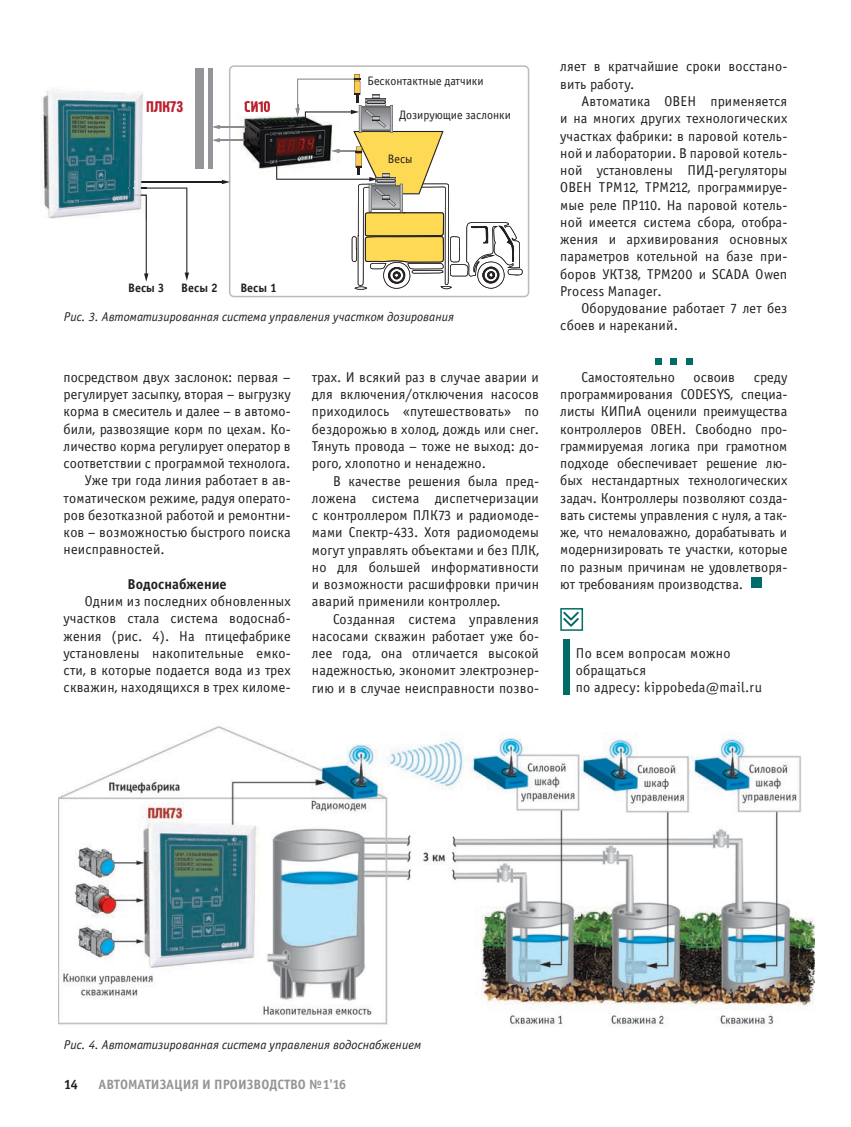
<style>
.page{position:relative;width:851px;height:1127px;background:#fff}
.page>*{position:absolute;margin:0;border:0;box-sizing:border-box;transform-origin:0 0}
.t1{font:15.3px "Hermes C";color:#bc202f}
.t2{font:14.25px/17.2px "Officina Sans Book C";letter-spacing:.01em;color:#231f20;text-align:justify}
.t3{font:14.25px "Officina Sans Bold C";color:#231f20}
.t4{font:13.5px "Officina Sans Bold C";color:#939598}
.t5{font:13.5px "Officina Sans Bold C";color:#231f20}
.t6{font:italic 12.75px "Officina Sans Book C";color:#231f20}
.t7{font:12.3px "Officina Sans C";color:#231f20}
.t8{font:12.3px "Officina Sans Bold C";color:#231f20}
</style>
<div class="page">
<div style="left:655px;top:358px;width:6px;height:7px;background:#006c67"></div>
<div style="left:670px;top:358px;width:6px;height:7px;background:#006c67"></div>
<div style="left:686px;top:358px;width:6px;height:7px;background:#006c67"></div>
<div style="left:563px;top:639px;width:6px;height:56px;background:#006c67"></div>
<svg style="left:560px;top:608px;width:23px;height:23px"></svg>
<div style="left:751px;top:577px;width:10px;height:11px;background:#006c67"></div>
<img style="left:58px;top:726px;width:756px;height:300px">
<svg style="left:229px;top:65px;width:300px;height:232px"></svg>
<hr style="left:218px;top:140px;width:30px;height:1px;background:#8a8c8f">
<svg style="left:212px;top:138px;width:8px;height:4px"></svg>
<hr style="left:218px;top:126px;width:30px;height:1px;background:#8a8c8f">
<svg style="left:212px;top:125px;width:8px;height:4px"></svg>
<div style="left:195px;top:68px;width:9px;height:101px;background:#939598"></div>
<hr style="left:208px;top:69px;width:4px;height:100px;background:#939598">
<img style="left:235px;top:105px;width:41px;height:71px">
<img style="left:245px;top:105px;width:25px;height:7px">
<svg style="left:235px;top:140px;width:13px;height:1px"></svg>
<svg style="left:235px;top:126px;width:13px;height:1px"></svg>
<svg style="left:276px;top:74px;width:246px;height:216px"></svg>
<hr style="left:118px;top:181px;width:105px;height:2px;background:#231f20">
<svg style="left:222px;top:180px;width:8px;height:4px"></svg>
<img style="left:41px;top:90px;width:105px;height:129px">
<img style="left:118px;top:181px;width:28px;height:2px">
<svg style="left:128px;top:188px;width:61px;height:94px"></svg>
<p class="t1" style="left:146px;top:98px;width:39px">ПЛК73</p>
<p class="t1" style="left:244px;top:98px;width:28px">СИ10</p>
<p class="t8" style="left:128px;top:281px;width:38px">Весы 3</p>
<p class="t8" style="left:181px;top:281px;width:38px">Весы 2</p>
<p class="t8" style="left:240px;top:281px;width:38px">Весы 1</p>
<p class="t7" style="left:367px;top:74px;width:118px">Бесконтактные датчики</p>
<p class="t7" style="left:399px;top:108px;width:113px">Дозирующие заслонки</p>
<p class="t7" style="left:388px;top:152px;width:26px">Весы</p>
<p class="t6" style="left:64px;top:310px;width:391px">Рис. 3. Автоматизированная система управления участком дозирования</p>
<p class="t2" style="left:64px;top:369px;width:228px">посредством двух заслонок: первая –</p>
<p class="t2" style="left:64px;top:386px;width:228px">регулирует засыпку, вторая – выгрузку</p>
<p class="t2" style="left:64px;top:403px;width:228px">корма в смеситель и далее – в автомо-</p>
<p class="t2" style="left:64px;top:420px;width:228px">били, развозящие корм по цехам. Ко-</p>
<p class="t2" style="left:64px;top:438px;width:228px">личество корма регулирует оператор в</p>
<p class="t2" style="left:64px;top:455px;width:228px">соответствии с программой технолога.</p>
<p class="t2" style="left:85px;top:472px;width:207px">Уже три года линия работает в ав-</p>
<p class="t2" style="left:64px;top:489px;width:228px">томатическом режиме, радуя операто-</p>
<p class="t2" style="left:64px;top:507px;width:228px">ров безотказной работой и ремонтни-</p>
<p class="t2" style="left:64px;top:524px;width:228px">ков – возможностью быстрого поиска</p>
<p class="t2" style="left:64px;top:541px;width:103px">неисправностей.</p>
<p class="t3" style="left:127px;top:576px;width:101px">Водоснабжение</p>
<p class="t2" style="left:64px;top:593px;width:228px;text-indent:21px">Одним из последних обновленных участков стала система водоснаб&shy;жения (рис. 4). На птицефабрике установлены накопительные емко&shy;сти, в которые подается вода из трех скважин, находящихся в трех киломе-</p>
<p class="t2" style="left:312px;top:369px;width:228px">трах. И всякий раз в случае аварии и для включения/отключения насосов приходилось «путешествовать» по бездорожью в холод, дождь или снег.<br>Тянуть провода – тоже не выход: до&shy;рого, хлопотно и ненадежно.</p>
<p class="t2" style="left:312px;top:472px;width:228px;text-indent:21px">В качестве решения была пред&shy;ложена система диспетчеризации с контроллером ПЛК73 и радиомоде&shy;мами Спектр-433. Хотя радиомодемы могут управлять объектами и без ПЛК, но для большей информативности и возможности расшифровки причин аварий применили контроллер.</p>
<p class="t2" style="left:312px;top:610px;width:228px;text-indent:21px">Созданная система управления насосами скважин работает уже бо&shy;лее года, она отличается высокой надежностью, экономит электроэнер&shy;гию и в случае неисправности позво-</p>
<p class="t2" style="left:560px;top:58px;width:228px">ляет в кратчайшие сроки восстано&shy;вить работу.</p>
<p class="t2" style="left:560px;top:93px;width:228px;text-indent:21px">Автоматика ОВЕН применяется и на многих других технологических участках фабрики: в паровой котель&shy;ной и лаборатории. В паровой котель&shy;ной установлены ПИД-регуляторы ОВЕН ТРМ12, ТРМ212, программируе&shy;мые реле ПР110. На паровой котель&shy;ной имеется система сбора, отобра&shy;жения и архивирования основных параметров котельной на базе при&shy;боров УКТ38, ТРМ200 и SCADA Owen Process Manager.</p>
<p class="t2" style="left:560px;top:300px;width:228px;text-indent:21px">Оборудование работает 7 лет без сбоев и нареканий.</p>
<p class="t2" style="left:581px;top:369px;width:95px">Самостоятельно</p>
<p class="t2" style="left:693px;top:369px;width:43px">освоив</p>
<p class="t2" style="left:560px;top:369px;width:228px;text-indent:193px">среду программирования CODESYS, специа&shy;листы КИПиА оценили преимущества контроллеров ОВЕН. Свободно про&shy;граммируемая логика при грамотном подходе обеспечивает решение лю&shy;бых нестандартных технологических задач. Контроллеры позволяют созда&shy;вать системы управления с нуля, а так&shy;же, что немаловажно, дорабатывать и модернизировать те участки, которые по разным причинам не удовлетворя&shy;ют требованиям производства.</p>
<p class="t2" style="left:575px;top:645px;width:188px;text-align:left">По всем вопросам можно обращаться<br>по адресу: kippobeda@mail.ru</p>
<p class="t6" style="left:64px;top:1037px;width:359px">Рис. 4. Автоматизированная система управления водоснабжением</p>
<p class="t5" style="left:64px;top:1077px;width:15px">14</p>
<p class="t4" style="left:98px;top:1077px;width:249px">АВТОМАТИЗАЦИЯ И ПРОИЗВОДСТВО №1'16</p>
</div>
